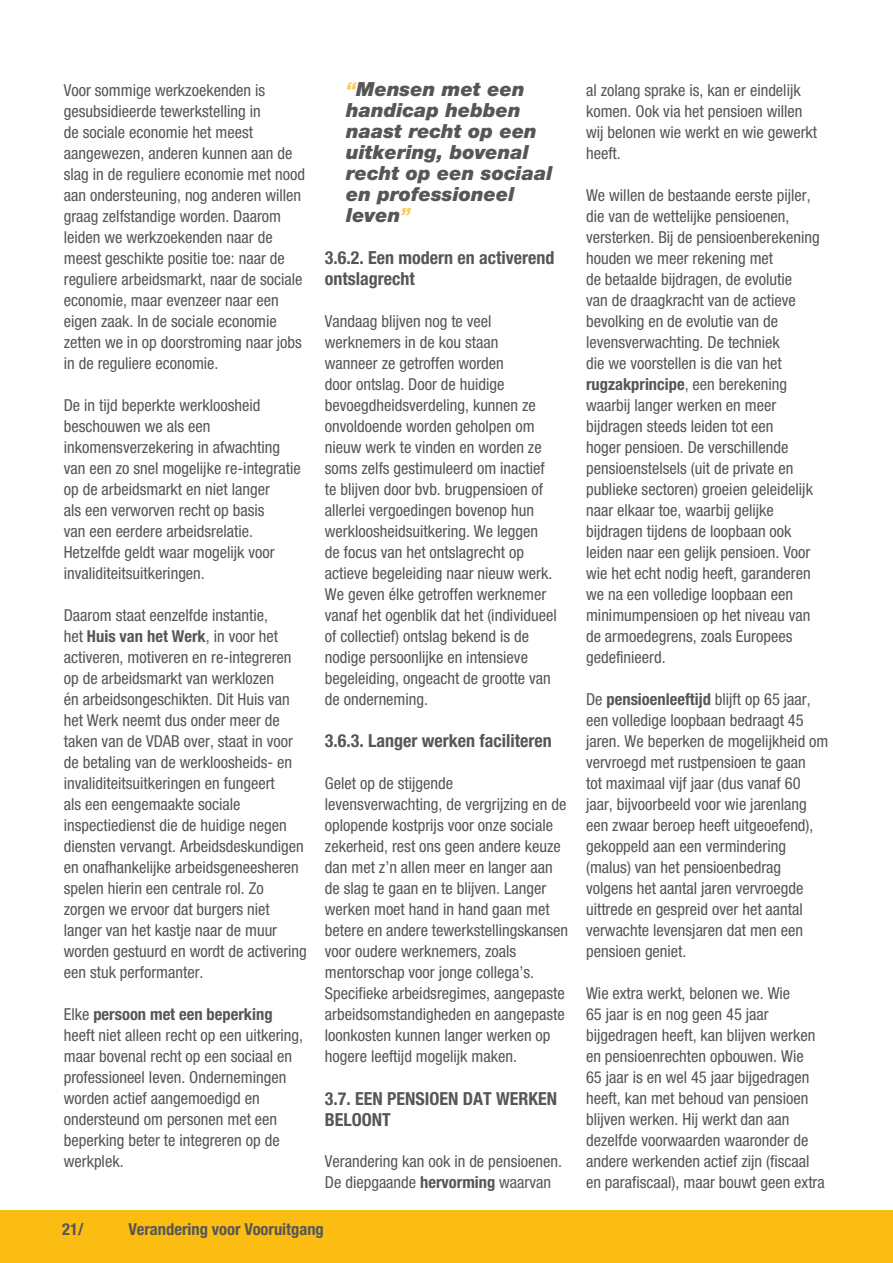
<style>
.page{position:relative;width:893px;height:1263px;background:#fff}
.page>*{position:absolute;margin:0;border:0;box-sizing:border-box;transform-origin:0 0}
.t1{font:italic 900 19.5px/21px "Helvetica Neue LT Std";color:#565656}
.t2{font:700 condensed 18px/21px "Helvetica Neue LT Std";color:#565656}
.t3{font:condensed 16.5px/21px "Helvetica Neue LT Std";color:#565656}
.t4{font:700 condensed 16.5px "Helvetica Neue LT Std";color:#565656}
.s1{font-weight:700}
.s2{color:#fdca55}
</style>
<div class="page">
<div style="left:0;top:1210px;width:893px;height:53px;background:#fbbd12"></div>
<p class="t3" style="left:64px;top:80px;width:243px">Voor sommige werkzoekenden is gesubsidieerde tewerkstelling in<br>de sociale economie het meest aangewezen, anderen kunnen aan de slag in de reguliere economie met nood aan ondersteuning, nog anderen willen graag zelfstandige worden. Daarom leiden we werkzoekenden naar de meest geschikte positie toe: naar de reguliere arbeidsmarkt, naar de sociale economie, maar evenzeer naar een eigen zaak. In de sociale economie zetten we in op doorstroming naar jobs in de reguliere economie.</p>
<p class="t3" style="left:64px;top:395px;width:238px">De in tijd beperkte werkloosheid beschouwen we als een inkomensverzekering in afwachting van een zo snel mogelijke re-integratie op de arbeidsmarkt en niet langer<br>als een verworven recht op basis<br>van een eerdere arbeidsrelatie.<br>Hetzelfde geldt waar mogelijk voor invaliditeitsuitkeringen.</p>
<p class="t3" style="left:64px;top:605px;width:245px">Daarom staat eenzelfde instantie,<br>het <span class="s1">Huis van het Werk</span>, in voor het activeren, motiveren en re-integreren op de arbeidsmarkt van werklozen<br>én arbeidsongeschikten. Dit Huis van het Werk neemt dus onder meer de taken van de VDAB over, staat in voor de betaling van de werkloosheids- en invaliditeitsuitkeringen en fungeert<br>als een eengemaakte sociale inspectiedienst die de huidige negen diensten vervangt. Arbeidsdeskundigen en onafhankelijke arbeidsgeneesheren spelen hierin een centrale rol. Zo zorgen we ervoor dat burgers niet langer van het kastje naar de muur worden gestuurd en wordt de activering een stuk performanter.</p>
<p class="t3" style="left:64px;top:1004px;width:241px">Elke <span class="s1">persoon met een beperking </span>heeft niet alleen recht op een uitkering, maar bovenal recht op een sociaal en professioneel leven. Ondernemingen worden actief aangemoedigd en ondersteund om personen met een beperking beter te integreren op de werkplek.</p>
<p class="t1" style="left:346px;top:78px;width:208px"><span class="s2">“</span>Mensen met een handicap hebben naast recht op een uitkering, bovenal recht op een sociaal en professioneel leven<span class="s2">”</span></p>
<p class="t2" style="left:325px;top:247px;width:231px">3.6.2. Een modern en activerend ontslagrecht</p>
<p class="t3" style="left:325px;top:311px;width:233px">Vandaag blijven nog te veel werknemers in de kou staan<br>wanneer ze getroffen worden<br>door ontslag. Door de huidige bevoegdheidsverdeling, kunnen ze onvoldoende worden geholpen om nieuw werk te vinden en worden ze soms zelfs gestimuleerd om inactief te blijven door bvb. brugpensioen of allerlei vergoedingen bovenop hun werkloosheidsuitkering. We leggen de focus van het ontslagrecht op actieve begeleiding naar nieuw werk.<br>We geven élke getroffen werknemer vanaf het ogenblik dat het (individueel of collectief) ontslag bekend is de nodige persoonlijke en intensieve begeleiding, ongeacht de grootte van de onderneming.</p>
<p class="t2" style="left:325px;top:730px;width:228px">3.6.3. Langer werken faciliteren</p>
<p class="t3" style="left:325px;top:773px;width:245px">Gelet op de stijgende levensverwachting, de vergrijzing en de oplopende kostprijs voor onze sociale zekerheid, rest ons geen andere keuze dan met z’n allen meer en langer aan de slag te gaan en te blijven. Langer werken moet hand in hand gaan met betere en andere tewerkstellingskansen voor oudere werknemers, zoals mentorschap voor jonge collega’s.<br>Specifieke arbeidsregimes, aangepaste arbeidsomstandigheden en aangepaste loonkosten kunnen langer werken op hogere leeftijd mogelijk maken.</p>
<p class="t2" style="left:325px;top:1087px;width:234px;line-height:21.6px">3.7. EEN PENSIOEN DAT WERKEN<br>BELOONT</p>
<p class="t3" style="left:325px;top:1151px;width:239px">Verandering kan ook in de pensioenen.<br>De diepgaande <span class="s1">hervorming</span> waarvan</p>
<p class="t4" style="left:62px;top:1219px;width:23px">21/</p>
<p class="t4" style="left:129px;top:1219px;width:197px">Verandering voor Vooruitgang</p>
<p class="t3" style="left:586px;top:80px;width:233px">al zolang sprake is, kan er eindelijk komen. Ook via het pensioen willen wij belonen wie werkt en wie gewerkt heeft.</p>
<p class="t3" style="left:586px;top:185px;width:235px">We willen de bestaande eerste pijler, die van de wettelijke pensioenen, versterken. Bij de pensioenberekening houden we meer rekening met<br>de betaalde bijdragen, de evolutie<br>van de draagkracht van de actieve bevolking en de evolutie van de levensverwachting. De techniek<br>die we voorstellen is die van het <span class="s1">rugzakprincipe</span>, een berekening waarbij langer werken en meer bijdragen steeds leiden tot een<br>hoger pensioen. De verschillende pensioenstelsels (uit de private en publieke sectoren) groeien geleidelijk naar elkaar toe, waarbij gelijke bijdragen tijdens de loopbaan ook leiden naar een gelijk pensioen. Voor wie het echt nodig heeft, garanderen we na een volledige loopbaan een minimumpensioen op het niveau van de armoedegrens, zoals Europees gedefinieerd.</p>
<p class="t3" style="left:586px;top:689px;width:244px">De <span class="s1">pensioenleeftijd</span> blijft op 65 jaar, een volledige loopbaan bedraagt 45 jaren. We beperken de mogelijkheid om vervroegd met rustpensioen te gaan<br>tot maximaal vijf jaar (dus vanaf 60 jaar, bijvoorbeeld voor wie jarenlang een zwaar beroep heeft uitgeoefend), gekoppeld aan een vermindering (malus) van het pensioenbedrag volgens het aantal jaren vervroegde uittrede en gespreid over het aantal verwachte levensjaren dat men een pensioen geniet.</p>
<p class="t3" style="left:586px;top:983px;width:240px">Wie extra werkt, belonen we. Wie<br>65 jaar is en nog geen 45 jaar bijgedragen heeft, kan blijven werken en pensioenrechten opbouwen. Wie<br>65 jaar is en wel 45 jaar bijgedragen heeft, kan met behoud van pensioen blijven werken. Hij werkt dan aan dezelfde voorwaarden waaronder de andere werkenden actief zijn (fiscaal en parafiscaal), maar bouwt geen extra</p>
</div>
